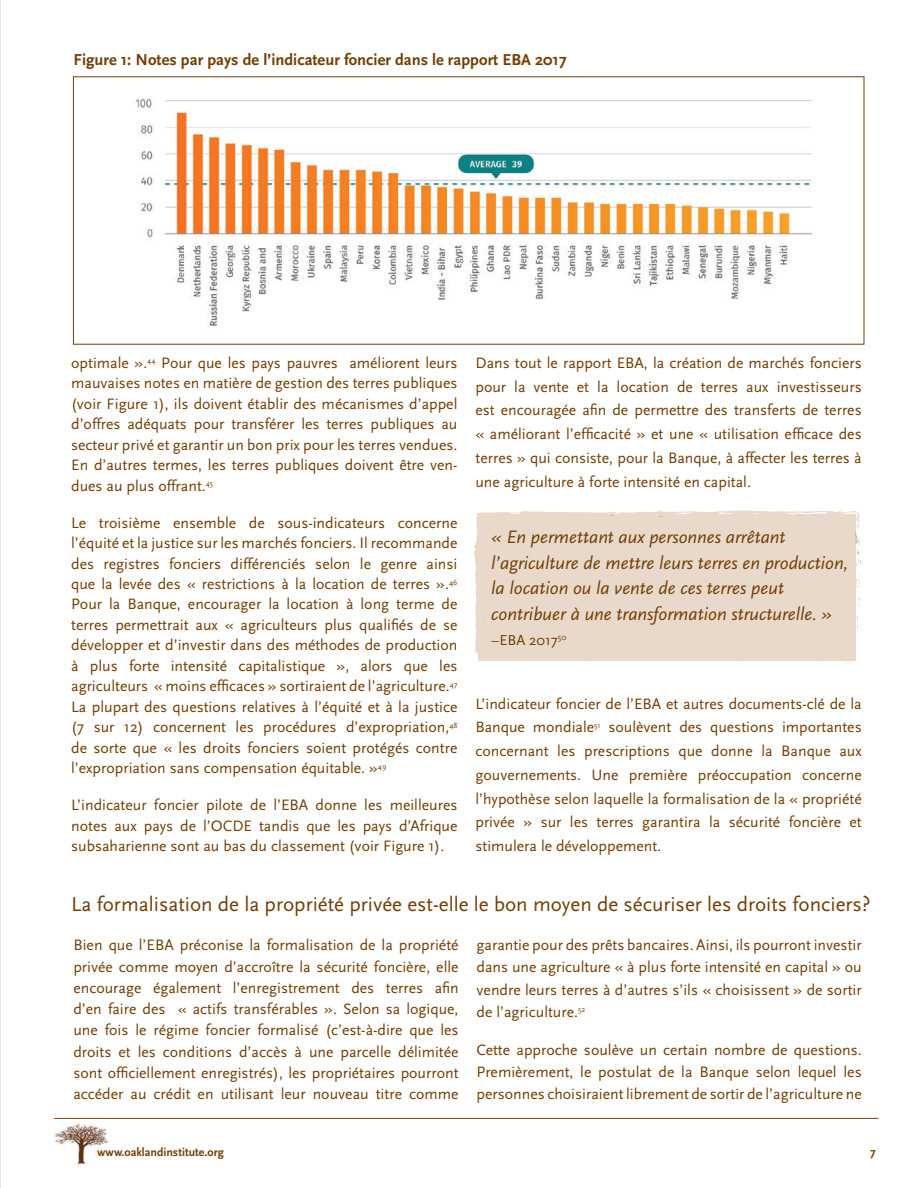
<style>
.page{position:relative;width:918px;height:1188px;background:#fff}
.page>*{position:absolute;margin:0;border:0;box-sizing:border-box;transform-origin:0 0}
.sub_sub_titles{font:21px "Scala Sans";color:#753e00}
.pullquote{font:italic 18.75px/25.5px "Scala Sans";color:#753e00}
.t1{font:700 16.5px "Scala Sans";color:#753e00}
.Scala_body{font:15.75px/20.5px "Scala Sans";color:#753e00;text-align:justify}
.pullquote-2{font:15px "Scala Sans";color:#753e00}
.t2{font:700 12px "Scala Sans";color:#753e00}
</style>
<div class="page">
<hr style="left:54px;top:1118px;width:824px;height:1px;background:#753e00">
<img style="left:54px;top:1123px;width:54px;height:42px">
<hr style="left:0;top:0;width:1px;height:1188px;background:#dcdddf">
<img style="left:135px;top:98px;width:678px;height:228px">
<div style="left:478px;top:514px;width:377px;height:147px;background:#e8d9cb"></div>
<svg style="left:474px;top:510px;width:385px;height:146px"></svg>
<svg style="left:508px;top:514px;width:9px;height:3px"></svg>
<svg style="left:832px;top:511px;width:29px;height:77px"></svg>
<svg style="left:777px;top:511px;width:28px;height:5px"></svg>
<svg style="left:725px;top:513px;width:8px;height:4px"></svg>
<svg style="left:657px;top:510px;width:10px;height:7px"></svg>
<svg style="left:475px;top:581px;width:8px;height:8px"></svg>
<p class="t1" style="left:73px;top:51px;width:495px">Figure 1: Notes par pays de l’indicateur foncier dans le rapport EBA 2017</p>
<p class="Scala_body" style="left:71px;top:353px;width:388px">optimale ».<sup>44</sup> Pour que les pays pauvres améliorent leurs mauvaises notes en matière de gestion des terres publiques (voir Figure 1), ils doivent établir des mécanismes d’appel d’offres adéquats pour transférer les terres publiques au secteur privé et garantir un bon prix pour les terres vendues.<br>En d’autres termes, les terres publiques doivent être ven&shy;dues au plus offrant.<sup>45</sup></p>
<p class="Scala_body" style="left:71px;top:512px;width:388px">Le troisième ensemble de sous-indicateurs concerne l’équité et la justice sur les marchés fonciers. Il recommande des registres fonciers différenciés selon le genre ainsi que la levée des « restrictions à la location de terres ».<sup>46<br></sup>Pour la Banque, encourager la location à long terme de terres permettrait aux « agriculteurs plus qualifiés de se développer et d’investir dans des méthodes de production à plus forte intensité capitalistique », alors que les agriculteurs « moins efficaces » sortiraient de l’agriculture.<sup>47<br></sup>La plupart des questions relatives à l’équité et à la justice (7 sur 12) concernent les procédures d’expropriation,<sup>48 </sup>de sorte que « les droits fonciers soient protégés contre l’expropriation sans compensation équitable. »<sup>49</sup></p>
<p class="Scala_body" style="left:71px;top:795px;width:388px">L’indicateur foncier pilote de l’EBA donne les meilleures notes aux pays de l’OCDE tandis que les pays d’Afrique subsaharienne sont au bas du classement (voir Figure 1).</p>
<p class="Scala_body" style="left:475px;top:351px;width:388px;line-height:23.7px">Dans tout le rapport EBA, la création de marchés fonciers pour la vente et la location de terres aux investisseurs est encouragée afin de permettre des transferts de terres « améliorant l’efficacité » et une « utilisation efficace des terres » qui consiste, pour la Banque, à affecter les terres à une agriculture à forte intensité en capital.</p>
<p class="pullquote" style="left:491px;top:525px;width:359px">« En permettant aux personnes arrêtant l’agriculture de mettre leurs terres en production, la location ou la vente de ces terres peut contribuer à une transformation structurelle. »</p>
<p class="pullquote-2" style="left:491px;top:632px;width:77px">–EBA 2017<sup>50</sup></p>
<p class="Scala_body" style="left:475px;top:692px;width:388px;line-height:23.7px">L’indicateur foncier de l’EBA et autres documents-clé de la Banque mondiale<sup>51</sup> soulèvent des questions importantes concernant les prescriptions que donne la Banque aux gouvernements. Une première préoccupation concerne l’hypothèse selon laquelle la formalisation de la « propriété privée » sur les terres garantira la sécurité foncière et stimulera le développement.</p>
<p class="sub_sub_titles" style="left:71px;top:893px;width:801px">La formalisation de la propriété privée est-elle le bon moyen de sécuriser les droits fonciers?</p>
<p class="Scala_body" style="left:73px;top:935px;width:387px;line-height:21.3px">Bien que l’EBA préconise la formalisation de la propriété privée comme moyen d’accroître la sécurité foncière, elle encourage également l’enregistrement des terres afin d’en faire des « actifs transférables ». Selon sa logique, une fois le régime foncier formalisé (c’est-à-dire que les droits et les conditions d’accès à une parcelle délimitée sont officiellement enregistrés), les propriétaires pourront accéder au crédit en utilisant leur nouveau titre comme</p>
<p class="Scala_body" style="left:477px;top:934px;width:387px;line-height:22.2px">garantie pour des prêts bancaires. Ainsi, ils pourront investir dans une agriculture « à plus forte intensité en capital » ou vendre leurs terres à d’autres s’ils « choisissent » de sortir de l’agriculture.<sup>52</sup></p>
<p class="Scala_body" style="left:477px;top:1039px;width:387px;line-height:22.2px">Cette approche soulève un certain nombre de questions.<br>Premièrement, le postulat de la Banque selon lequel les personnes choisiraient librement de sortir de l’agriculture ne</p>
<p class="t2" style="left:97px;top:1146px;width:128px">www.oaklandinstitute.org</p>
<p class="t2" style="left:870px;top:1146px;width:7px">7</p>
</div>
